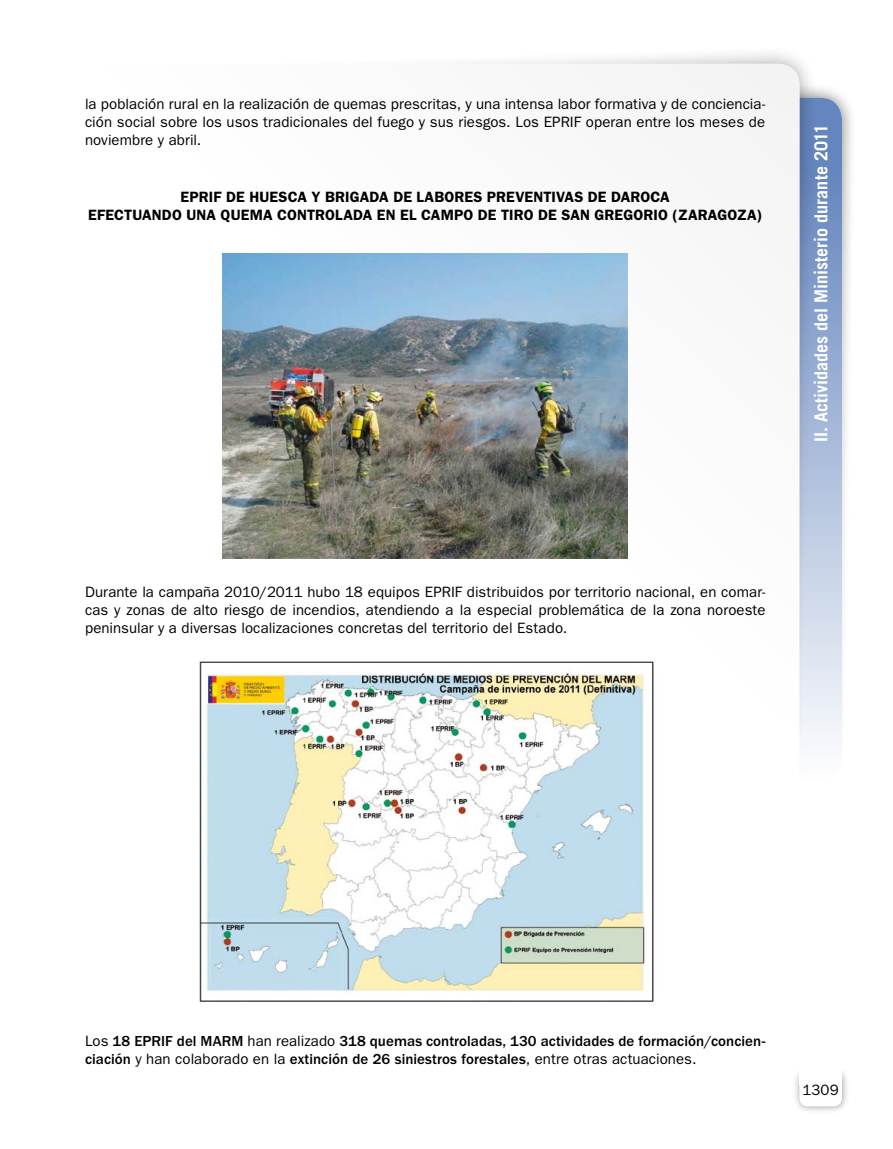
<style>
.page{position:relative;width:893px;height:1149px;background:#fff}
.page>*{position:absolute;margin:0;border:0;box-sizing:border-box;transform-origin:0 0}
.t1{font:700 18px "Trade Gothic";color:#fff}
.Texto_general{font:15px/18px "Franklin Gothic";letter-spacing:.005em;color:#000;text-align:justify}
.Texto_general-2{font:500 15px/18px "Franklin Gothic";letter-spacing:.005em;color:#000}
.Titulo_tabla{font:600 15px/18px "Franklin Gothic";letter-spacing:.01em;color:#000;text-align:center}
.s1{font-weight:400}
</style>
<div class="page">
<div style="left:742px;top:82px;width:115px;height:691px;background:#000;opacity:.6"></div>
<div style="left:757px;top:98px;width:85px;height:680px;background:linear-gradient(to bottom,#5579b8,#fbfcfd);border-radius:21px"></div>
<div style="left:150px;top:45px;width:669px;height:923px;background:#000;opacity:.4"></div>
<div style="left:85px;top:64px;width:714px;height:969px;background:#fff;border-radius:21px"></div>
<div style="left:791px;top:1064px;width:59px;height:49px;background:#000;opacity:.4"></div>
<div style="left:799px;top:1071px;width:43px;height:35px;background:#fff;border-radius:9px"></div>
<div style="left:799px;top:1063px;width:43px;height:21px;background:#fff"></div>
<img style="left:223px;top:253px;width:405px;height:305px">
<img style="left:199px;top:661px;width:455px;height:341px">
<p class="Texto_general" style="left:85px;top:95px;width:682px">la población rural en la realización de quemas prescritas, y una intensa labor formativa y de conciencia&shy;ción social sobre los usos tradicionales del fuego y sus riesgos. Los EPRIF operan entre los meses de noviembre y abril.</p>
<p class="Titulo_tabla" style="left:88px;top:188px;width:676px">EPRIF DE HUESCA Y BRIGADA DE LABORES PREVENTIVAS DE DAROCA<br>EFECTUANDO UNA QUEMA CONTROLADA EN EL CAMPO DE TIRO DE SAN GREGORIO (ZARAGOZA)</p>
<p class="t1" style="left:810px;top:442px;width:320px;rotate:-90deg">II. Actividades del Ministerio durante 2011</p>
<p class="Texto_general" style="left:85px;top:583px;width:682px">Durante la campaña 2010/2011 hubo 18 equipos EPRIF distribuidos por territorio nacional, en comar&shy;cas y zonas de alto riesgo de incendios, atendiendo a la especial problemática de la zona noroeste peninsular y a diversas localizaciones concretas del territorio del Estado.</p>
<p class="Texto_general-2" style="left:85px;top:1031px;width:682px"><span class="s1">Los</span> 18 EPRIF del MARM <span class="s1">han realizado</span> 318 quemas controladas, 130 actividades de formación/concien&shy;ciación <span class="s1">y han colaborado en la</span> extinción de 26 siniestros forestales<span class="s1">, entre otras actuaciones.</span></p>
<p class="Texto_general" style="left:803px;top:1080px;width:38px">1309</p>
</div>
